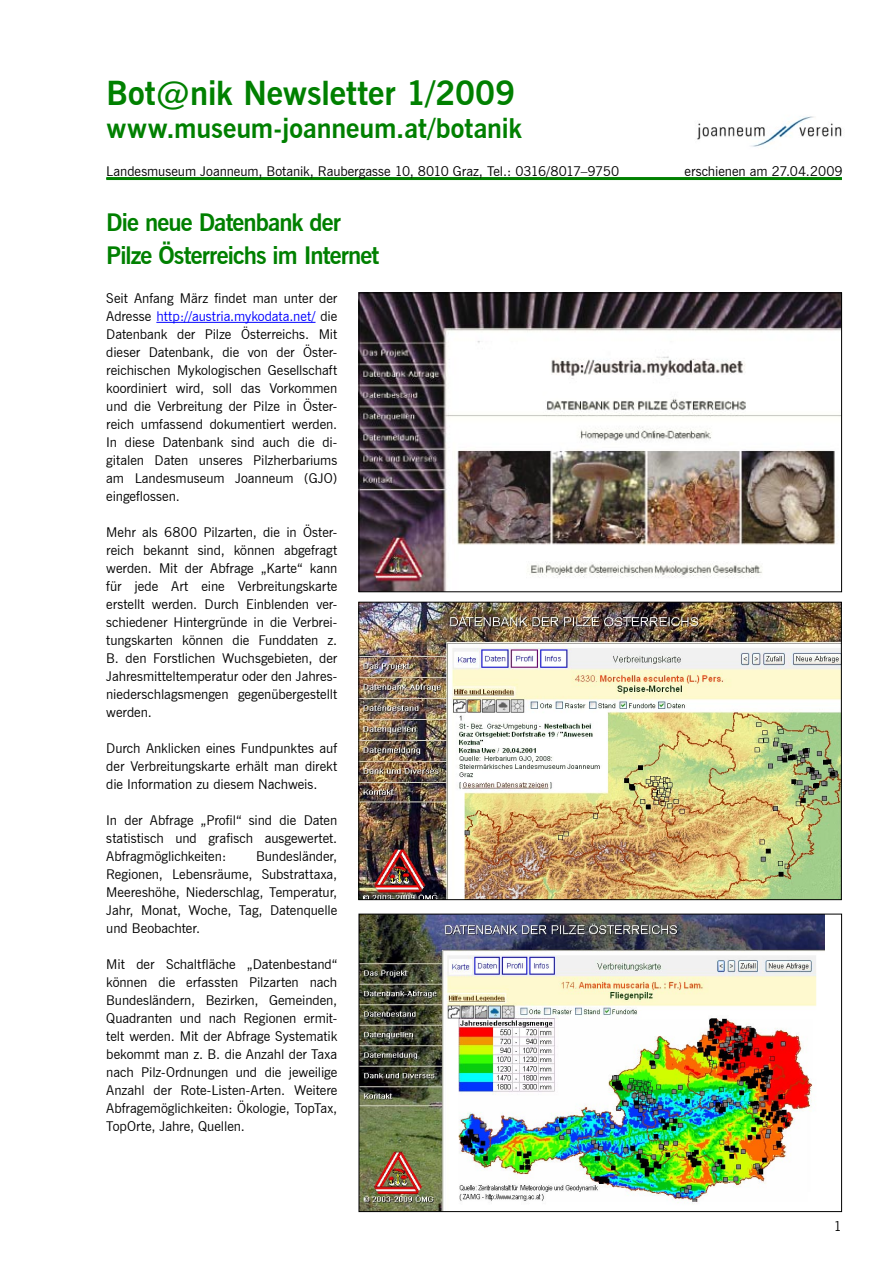
<style>
.page{position:relative;width:893px;height:1263px;background:#fff}
.page>*{position:absolute;margin:0;border:0;box-sizing:border-box;transform-origin:0 0}
.t1{font:700 33px "News Gothic BT";color:#008000}
.t2{font:700 27px "News Gothic BT";color:#008000}
.Autoren{font:700 24px "News Gothic BT";letter-spacing:-.035em;color:#008000}
.t3{font:13.5px/18px "News Gothic BT";color:#000;text-align:justify}
.s1{color:#00f}
</style>
<div class="page">
<img style="left:697px;top:116px;width:145px;height:31px">
<hr style="left:106px;top:177px;width:736px;height:3px;background:#008000">
<img style="left:361px;top:294px;width:479px;height:296px">
<div style="left:359px;top:292px;width:483px;height:300px;border:1px solid #000"></div>
<hr style="left:156px;top:322px;width:159px;height:1px;background:#00f">
<img style="left:361px;top:916px;width:464px;height:294px">
<div style="left:359px;top:914px;width:483px;height:298px;border:1px solid #000"></div>
<img style="left:360px;top:604px;width:480px;height:294px">
<div style="left:358px;top:602px;width:484px;height:298px;border:1px solid #000"></div>
<p class="t1" style="left:107px;top:73px;width:410px">Bot@nik Newsletter 1/2009</p>
<p class="t2" style="left:107px;top:112px;width:417px">www.museum-joanneum.at/botanik</p>
<p class="t3" style="left:106px;top:162px;width:514px">Landesmuseum Joanneum, Botanik, Raubergasse 10, 8010 Graz, Tel.: 0316/8017–9750</p>
<p class="t3" style="left:684px;top:162px;width:160px">erschienen am 27.04.2009</p>
<p class="Autoren" style="left:106px;top:208px;width:236px">Die neue Datenbank der</p>
<p class="Autoren" style="left:106px;top:241px;width:274px">Pilze Österreichs im Internet</p>
<p class="t3" style="left:106px;top:289px;width:233px">Seit Anfang März findet man unter der Adresse <span class="s1">http://austria.mykodata.net/</span> die Datenbank der Pilze Österreichs. Mit dieser Datenbank, die von der Öster&shy;reichischen Mykologischen Gesellschaft koordiniert wird, soll das Vorkommen und die Verbreitung der Pilze in Öster&shy;reich umfassend dokumentiert werden.<br>In diese Datenbank sind auch die di&shy;gitalen Daten unseres Pilzherbariums am Landesmuseum Joanneum (GJO) eingeflossen.</p>
<p class="t3" style="left:106px;top:523px;width:233px">Mehr als 6800 Pilzarten, die in Öster&shy;reich bekannt sind, können abgefragt werden. Mit der Abfrage „Karte“ kann für jede Art eine Verbreitungskarte erstellt werden. Durch Einblenden ver&shy;schiedener Hintergründe in die Verbrei&shy;tungskarten können die Funddaten z.<br>B. den Forstlichen Wuchsgebieten, der Jahresmitteltemperatur oder den Jahres&shy;niederschlagsmengen gegenübergestellt werden.</p>
<p class="t3" style="left:106px;top:739px;width:232px">Durch Anklicken eines Fundpunktes auf der Verbreitungskarte erhält man direkt die Information zu diesem Nachweis.</p>
<p class="t3" style="left:106px;top:811px;width:233px">In der Abfrage „Profil“ sind die Daten statistisch und grafisch ausgewertet.<br>Abfragmöglichkeiten:</p>
<p class="t3" style="left:106px;top:847px;width:232px;text-indent:150px">Bundesländer, Regionen, Lebensräume, Substrattaxa, Meereshöhe, Niederschlag, Temperatur, Jahr, Monat, Woche, Tag, Datenquelle und Beobachter.</p>
<p class="t3" style="left:106px;top:955px;width:233px">Mit der Schaltfläche „Datenbestand“ können die erfassten Pilzarten nach Bundesländern, Bezirken, Gemeinden, Quadranten und nach Regionen ermit&shy;telt werden. Mit der Abfrage Systematik bekommt man z. B. die Anzahl der Taxa nach Pilz-Ordnungen und die jeweilige Anzahl der Rote-Listen-Arten. Weitere Abfragemöglichkeiten: Ökologie, TopTax, TopOrte, Jahre, Quellen.</p>
<p class="t3" style="left:834px;top:1217px;width:10px">1</p>
</div>
